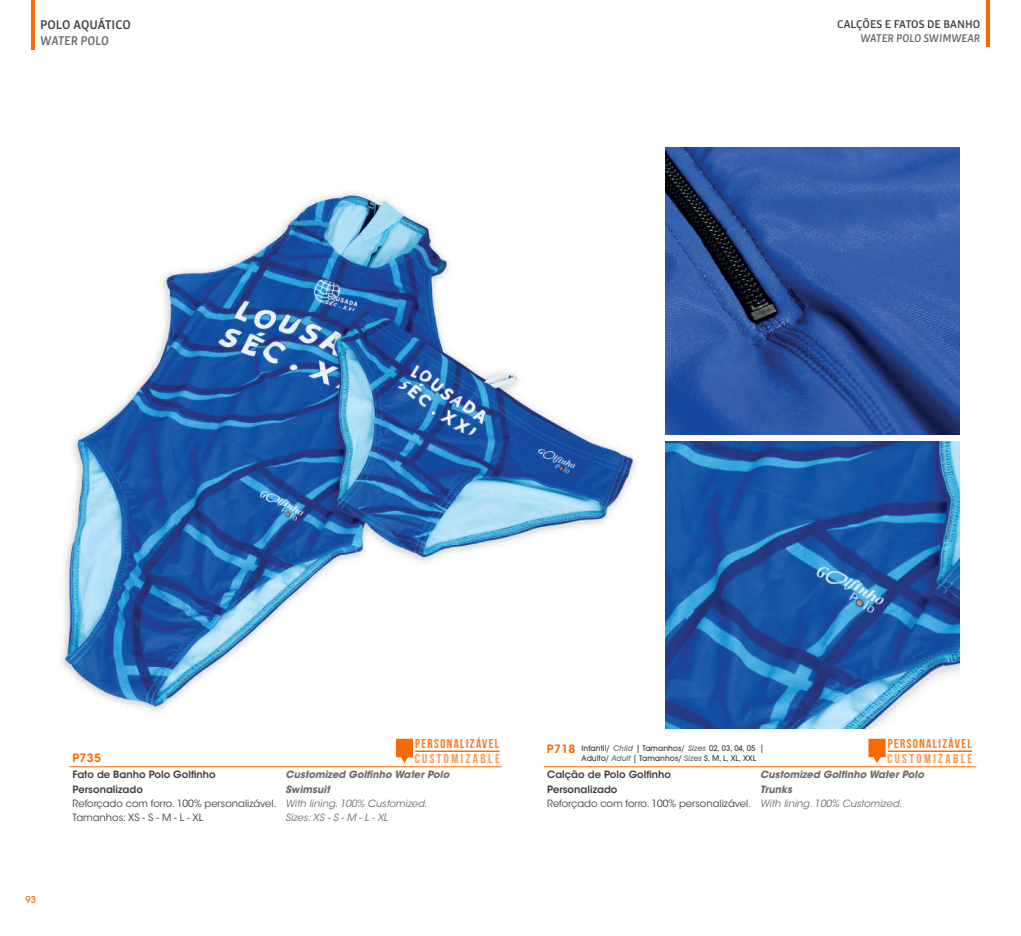
<style>
.page{position:relative;width:1021px;height:936px;background:#fff}
.page>*{position:absolute;margin:0;border:0;box-sizing:border-box;transform-origin:0 0}
.t1{font:500 13.5px "Bulo";color:#3e3e3f}
.t2{font:italic 500 13.5px "Bulo";color:#6c6d70}
.t3{font:12.9px "Bebas Neue";letter-spacing:.11em;color:#fa781a}
.t4{font:700 12.9px "Bebas Neue";letter-spacing:.19em;color:#fb964d}
.t5{font:500 12px "Bulo";color:#3e3e3f}
.t6{font:italic 500 12px "Bulo";color:#6c6d70}
.t7{font:600 11.4px "ITC Avant Garde Std";letter-spacing:.03em;color:#fa6900}
.t8{font:10.5px "Avant Garde Md ITCTT";color:#fa6900}
.t9{font:10.05px/14.2px "ITC Avant Garde Std";color:#3e3e3f}
.t10{font:600 10.05px/14.2px "ITC Avant Garde Std";color:#3e3e3f}
.t11{font:italic 10.05px/14.2px "ITC Avant Garde Std";color:#6c6d70}
.t12{font:italic 700 10.05px/14.2px "ITC Avant Garde Std";color:#6c6d70}
.t13{font:8.55px/10.1px "Avant Garde Md ITCTT";color:#3e3e3f}
.s1{font-family:"Avant Garde Md ITCTT Oblique";color:#6c6d70}
</style>
<div class="page">
<hr style="left:69px;top:766px;width:433px;height:1px;background:#fa6900">
<hr style="left:544px;top:766px;width:432px;height:1px;background:#fa6900">
<img style="left:61px;top:191px;width:574px;height:520px">
<img style="left:665px;top:147px;width:294px;height:287px">
<img style="left:665px;top:441px;width:294px;height:287px">
<hr style="left:415px;top:750px;width:84px;height:2px;background:#fa6900">
<svg style="left:396px;top:738px;width:17px;height:25px"></svg>
<hr style="left:887px;top:750px;width:85px;height:2px;background:#fa6900">
<svg style="left:868px;top:738px;width:17px;height:25px"></svg>
<hr style="left:986px;top:0;width:3px;height:46px;background:#fa6900">
<hr style="left:31px;top:0;width:3px;height:49px;background:#fa6900">
<h1 class="t1" style="left:40px;top:16px;width:92px">POLO AQUÁTICO</h1>
<h1 class="t2" style="left:40px;top:32px;width:70px">WATER POLO</h1>
<p class="t5" style="left:837px;top:16px;width:144px">CALÇÕES E FATOS DE BANHO</p>
<p class="t6" style="left:860px;top:31px;width:121px">WATER POLO SWIMWEAR</p>
<p class="t8" style="left:26px;top:893px;width:12px">93</p>
<p class="t7" style="left:72px;top:751px;width:30px">P735</p>
<p class="t10" style="left:73px;top:767px;width:145px">Fato de Banho Polo Golfinho<br>Personalizado</p>
<p class="t9" style="left:73px;top:796px;width:205px">Reforçado com forro. 100% personalizável.<br>Tamanhos: XS - S - M - L - XL</p>
<p class="t3" style="left:415px;top:736px;width:85px">PERSONALIZÁVEL</p>
<p class="t4" style="left:415px;top:751px;width:86px">CUSTOMIZABLE</p>
<p class="t12" style="left:285px;top:767px;width:165px">Customized Golfinho Water Polo<br>Swimsuit</p>
<p class="t11" style="left:285px;top:796px;width:143px">With lining. 100% Customized.<br>Sizes: XS - S - M - L - XL</p>
<p class="t7" style="left:547px;top:741px;width:30px">P718</p>
<p class="t13" style="left:581px;top:743px;width:184px">Infantil/ <span class="s1">Child</span> | Tamanhos/ <span class="s1">Sizes</span> 02, 03, 04, 05 |<br>Adulto/ <span class="s1">Adult</span> | Tamanhos/ <span class="s1">Sizes</span> S, M, L, XL, XXL</p>
<p class="t3" style="left:887px;top:736px;width:85px">PERSONALIZÁVEL</p>
<p class="t4" style="left:887px;top:751px;width:86px">CUSTOMIZABLE</p>
<p class="t10" style="left:547px;top:767px;width:125px">Calção de Polo Golfinho<br>Personalizado</p>
<p class="t9" style="left:547px;top:796px;width:205px">Reforçado com forro. 100% personalizável.</p>
<p class="t12" style="left:760px;top:767px;width:165px">Customized Golfinho Water Polo<br>Trunks</p>
<p class="t11" style="left:760px;top:796px;width:143px">With lining. 100% Customized.</p>
</div>
